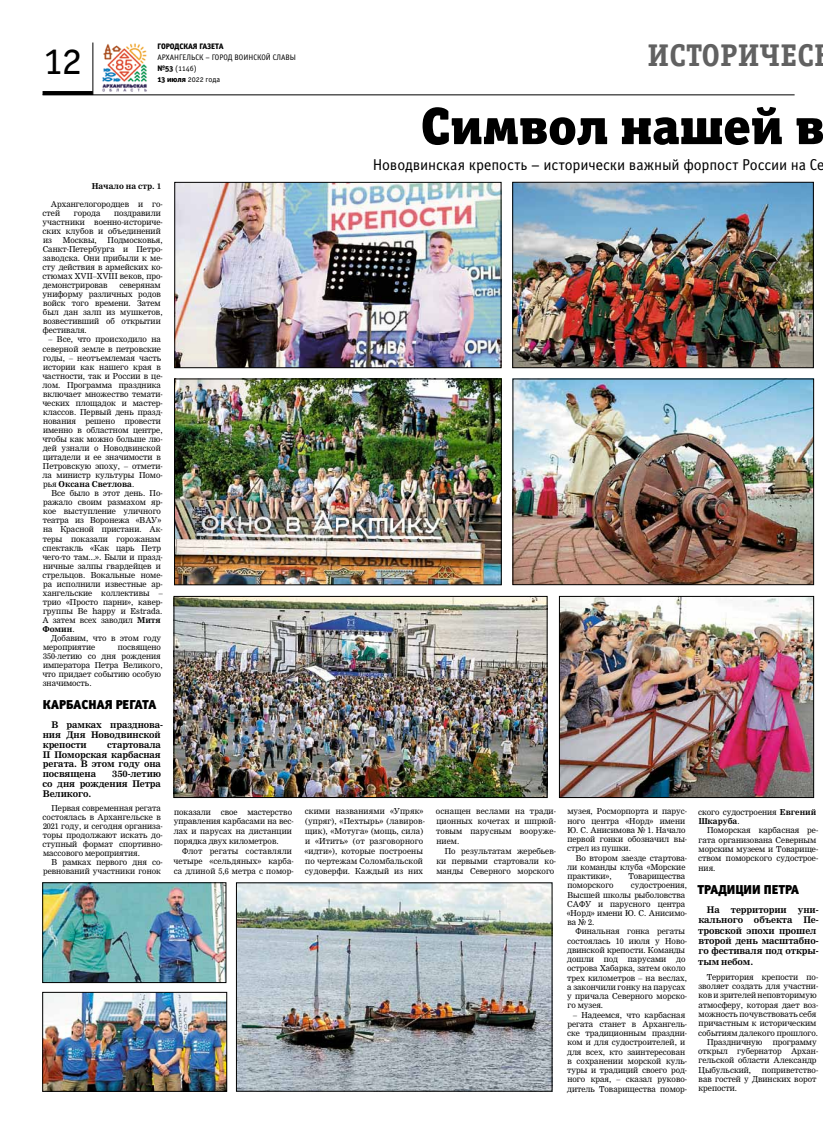
<style>
.page{position:relative;width:823px;height:1134px;background:#fff}
.page>*{position:absolute;margin:0;border:0;box-sizing:border-box;transform-origin:0 0}
.t1{font:52.5px "Officina Serif Black OSC";color:#000}
.t2{font:42px "Officina Serif Book OSC";color:#000}
.t3{font:31.5px "Officina Serif Bold OSC";color:#616161}
.t4{font:15.8px "Officina Sans Book OSC";letter-spacing:-.005em;color:#000}
.t5{font:13px "Officina Sans Black C";letter-spacing:.065em;color:#000}
.t6{font:700 9px/9.8px "Nimrod Cyr";letter-spacing:-.01em;color:#000}
.t7{font:8px/9px "Nimrod Cyr";color:#000}
.t8{font:8px/11px "Officina Sans Book OSC";color:#000}
.t9{font:8px "Officina Sans Extra Bold OSC";color:#000}
.t10{font:700 8px "Nimrod Cyr";color:#000}
.s1{font-family:"Officina Sans Extra Bold OSC"}
.s2{font-weight:700}
</style>
<div class="page">
<hr style="left:93px;top:43px;width:1px;height:52px;background:#000">
<hr style="left:43px;top:91px;width:50px;height:4px;background:#000">
<hr style="left:43px;top:95px;width:751px;height:1px;background:#000">
<img style="left:102px;top:43px;width:45px;height:49px">
<img style="left:514px;top:184px;width:297px;height:182px">
<div style="left:512px;top:182px;width:301px;height:186px;border:1px solid #000"></div>
<img style="left:561px;top:598px;width:250px;height:198px">
<div style="left:559px;top:596px;width:254px;height:202px;border:1px solid #000"></div>
<img style="left:238px;top:885px;width:312px;height:204px">
<img style="left:45px;top:994px;width:180px;height:95px">
<div style="left:43px;top:992px;width:184px;height:99px;border:1px solid #000"></div>
<img style="left:45px;top:885px;width:179px;height:96px">
<div style="left:43px;top:883px;width:183px;height:100px;border:1px solid #000"></div>
<img style="left:176px;top:184px;width:323px;height:182px">
<div style="left:174px;top:182px;width:327px;height:186px;border:1px solid #000"></div>
<img style="left:514px;top:381px;width:297px;height:202px">
<div style="left:512px;top:379px;width:301px;height:206px;border:1px solid #000"></div>
<img style="left:176px;top:381px;width:323px;height:202px">
<div style="left:174px;top:379px;width:327px;height:206px;border:1px solid #000"></div>
<img style="left:176px;top:598px;width:369px;height:198px">
<div style="left:174px;top:596px;width:373px;height:202px;border:1px solid #000"></div>
<h2 class="t2" style="left:43px;top:37px;width:41px">12</h2>
<p class="t9" style="left:157px;top:41px;width:67px">Городская газета</p>
<p class="t8" style="left:157px;top:52px;width:140px">Архан гельск – город воинской славы <span class="s1">№53</span> (1146)<br><span class="s1">13 июля</span> 2022 года</p>
<h3 class="t3" style="left:647px;top:37px;width:168px">историчес</h3>
<p class="t10" style="left:92px;top:181px;width:71px">Начало на стр. 1</p>
<p class="t7" style="left:43px;top:199px;width:121px;text-indent:8px">Архангелогородцев и го&shy;стей</p>
<p class="t7" style="left:43px;top:208px;width:121px;text-indent:71px">поздравили участники военно-историче&shy;ских клубов и объединений из</p>
<p class="t7" style="left:74px;top:208px;width:28px">города</p>
<p class="t7" style="left:43px;top:235px;width:121px;text-align:justify;text-indent:65px">Подмосковья, Санкт-Петербурга и Петро&shy;заводска. Они прибыли к ме&shy;сту действия в армейских ко&shy;стюмах XVII–XVIII веков, про&shy;демонстрировав</p>
<p class="t7" style="left:63px;top:235px;width:35px">Москвы,</p>
<p class="t7" style="left:43px;top:281px;width:121px;text-indent:77px">северянам униформу различных родов войск того времени. Затем был дан залп из мушкетов, возвестивший об открытии фестиваля.</p>
<p class="t7" style="left:42px;top:335px;width:122px;text-indent:6px">– Все, что происходило на северной земле в петровские годы, – неотъемлемая часть истории как нашего края в частности, так и России в це&shy;лом. Программа праздника включает множество темати&shy;ческих площадок и мастер&shy;классов. Первый день празд&shy;нования решено провести именно в областном центре, чтобы как можно больше лю&shy;дей узнали о Новодвинской цитадели и ее значимости в<br>Петровскую эпоху, – отмети&shy;ла министр культуры Помо&shy;рья <span class="s2">Оксана Светлова</span>.</p>
<p class="t7" style="left:42px;top:489px;width:122px;text-indent:9px">Все было в этот день. По&shy;ражало своим размахом яр&shy;кое выступление уличного театра из Воронежа «ВАУ» на Красной пристани. Ак&shy;теры показали горожанам спектакль «Как царь Петр чего-то там...». Были и празд&shy;ничные залпы гвардейцев и стрельцов. Вокальные номе&shy;ра исполнили известные ар&shy;хангельские коллективы – трио «Просто парни», кавер&shy;группы Be happy и Estrada.<br>А затем всех заводил <span class="s2">Митя<br>Фомин</span>.</p>
<p class="t7" style="left:43px;top:634px;width:120px;text-indent:8px">Добавим, что в этом году мероприятие</p>
<p class="t7" style="left:42px;top:643px;width:122px;text-indent:75px">посвящено<br>350-летию со дня рождения императора Петра Великого, что придает событию особую значимость.</p>
<h3 class="t5" style="left:43px;top:696px;width:115px">Карбасная регата</h3>
<p class="t6" style="left:43px;top:719px;width:122px;text-indent:9px">В рамках празднова&shy;ния Дня Новодвинской крепости</p>
<p class="t6" style="left:43px;top:739px;width:120px;text-align:justify;text-indent:64px">стартовала II Поморская карбасная регата. В этом году она посвящена</p>
<p class="t6" style="left:42px;top:769px;width:120px;text-align:justify;text-indent:70px">350-летию со дня рождения Петра Великого.</p>
<p class="t7" style="left:43px;top:804px;width:121px;text-indent:9px">Первая современная регата состоялась в Архангельске в<br>2021 году, и сегодня организа&shy;торы продолжают искать до&shy;ступный формат спортивно&shy;массового мероприятия.</p>
<p class="t7" style="left:43px;top:858px;width:121px;text-align:right">В рамках первого дня со&shy;ревнований участники гонок</p>
<p class="t7" style="left:174px;top:807px;width:121px;line-height:9.9px">показали свое мастерство управления карбасами на вес&shy;лах и парусах на дистанции порядка двух километров.</p>
<p class="t7" style="left:173px;top:846px;width:122px;line-height:9.9px;text-indent:9px">Флот регаты составляли четыре «сельдяных» карба&shy;са длиной 5,6 метра с помор-</p>
<h1 class="t1" style="left:420px;top:93px;width:404px">Символ нашей в</h1>
<h3 class="t4" style="left:372px;top:156px;width:453px">Новодвинская крепость – исторически важный форпост России на Се</h3>
<p class="t7" style="left:304px;top:806px;width:122px;line-height:9.9px">скими названиями «Упряк» (упряг), «Пехтырь» (лавиров&shy;щик), «Мотуга» (мощь, сила) и «Итить» (от разговорного «идти»), которые построены по чертежам Соломбальской судоверфи. Каждый из них</p>
<p class="t7" style="left:435px;top:806px;width:121px;line-height:9.9px;text-align:justify">оснащен веслами на тради&shy;ционных кочетах и шпрюй&shy;товым парусным вооруже&shy;нием.</p>
<p class="t7" style="left:436px;top:846px;width:121px;line-height:9.9px;text-align:justify;text-indent:8px">По результатам жеребьев&shy;ки первыми стартовали ко&shy;манды Северного морского</p>
<p class="t7" style="left:566px;top:807px;width:121px">музея, Росморпорта и парус&shy;ного центра «Норд» имени<br>Ю. С. Анисимова № 1. Начало первой гонки обозначил вы&shy;стрел из пушки.</p>
<p class="t7" style="left:566px;top:853px;width:121px;text-indent:9px">Во втором заезде стартова&shy;ли команды клуба «Морские практики»,</p>
<p class="t7" style="left:628px;top:872px;width:58px">Товарищества</p>
<p class="t7" style="left:566px;top:881px;width:122px;text-indent:64px">судостроения,<br>Высшей школы рыболовства<br>САФУ и парусного центра «Норд» имени Ю. С. Анисимо&shy;ва № 2.</p>
<p class="t7" style="left:566px;top:927px;width:121px;text-indent:8px">Финальная гонка регаты состоялась 10 июля у Ново&shy;двинской крепости. Команды дошли под парусами до острова Хабарка, затем около трех километров – на веслах, а закончили гонку на парусах у причала Северного морско&shy;го музея.</p>
<p class="t7" style="left:566px;top:1010px;width:121px;text-align:center">– Надеемся, что карбасная регата станет в Архангель&shy;ске традиционным праздни&shy;ком и для судостроителей, и для всех, кто заинтересован в сохранении морской куль&shy;туры и традиций своего род&shy;ного края, – сказал руково&shy;дитель Товарищества помор-</p>
<p class="t7" style="left:567px;top:881px;width:48px">поморского</p>
<p class="t7" style="left:697px;top:807px;width:120px;line-height:9.3px">ского судостроения <span class="s2">Евгений<br>Шкаруба</span>.</p>
<p class="t7" style="left:697px;top:826px;width:121px;line-height:9.3px;text-indent:9px">Поморская карбасная ре&shy;гата организована Северным морским музеем и Товарище&shy;ством поморского судострое&shy;ния.</p>
<h3 class="t5" style="left:697px;top:881px;width:103px">Традиции Петра</h3>
<p class="t6" style="left:697px;top:905px;width:122px;line-height:10.3px;text-indent:9px">На территории уни&shy;кального объекта Пе&shy;тровской эпохи прошел второй день масштабно&shy;го фестиваля под откры&shy;тым небом.</p>
<p class="t7" style="left:706px;top:972px;width:113px">Территория крепости по-</p>
<p class="t7" style="left:698px;top:981px;width:121px">зволяет создать для участни-</p>
<p class="t7" style="left:698px;top:991px;width:119px">ков и зрителей неповторимую</p>
<p class="t7" style="left:698px;top:1000px;width:121px">атмосферу, которая дает воз-</p>
<p class="t7" style="left:698px;top:1009px;width:119px">можность почувствовать себя</p>
<p class="t7" style="left:698px;top:1019px;width:119px">причастным к историческим</p>
<p class="t7" style="left:697px;top:1028px;width:121px">событиям далекого прошлого.</p>
<p class="t7" style="left:706px;top:1037px;width:57px">Праздничную</p>
<p class="t7" style="left:697px;top:1037px;width:121px;line-height:9.3px;text-indent:74px">программу открыл губернатор Архан&shy;гельской области Александр<br>Цыбульский,</p>
<p class="t7" style="left:698px;top:1065px;width:121px;line-height:9.3px;text-indent:63px">поприветство&shy;вав гостей у Двинских ворот крепости.</p>
</div>
